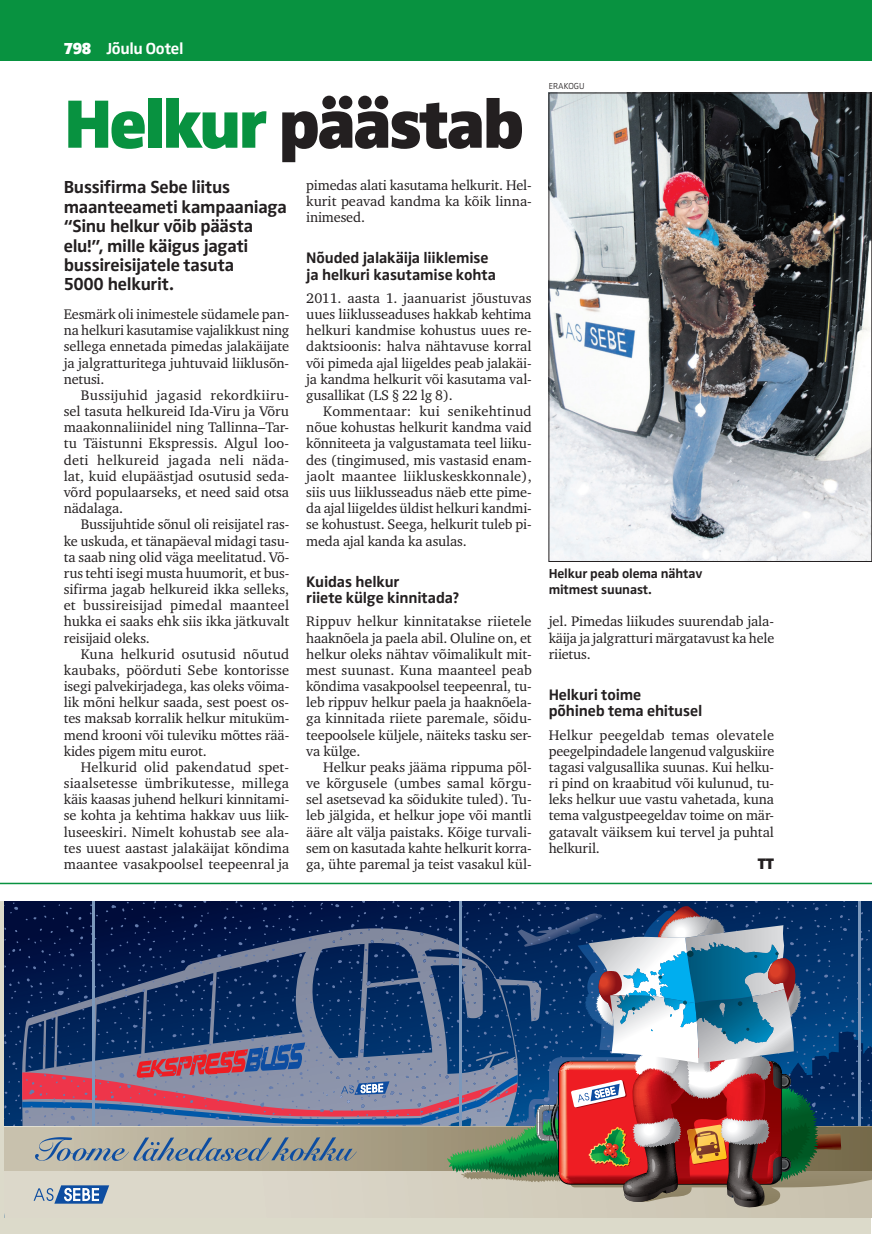
<style>
.page{position:relative;width:872px;height:1234px;background:#fff}
.page>*{position:absolute;margin:0;border:0;box-sizing:border-box;transform-origin:0 0}
.t1{font:900 70.5px "Zwo Pro";letter-spacing:-.04em;color:#231f20}
.t2{font:700 18px/19.5px "Zwo Pro";letter-spacing:-.015em;color:#231f20}
.t3{font:700 16.5px "Zwo Pro";letter-spacing:-.02em;color:#fff}
.t4{font:700 15.75px/16.5px "Zwo Pro";letter-spacing:-.01em;color:#231f20}
.t5{font:900 15.75px "Zwo Pro";color:#231f20}
.t6{font:14.25px/16.2px "Charter ITC";letter-spacing:-.01em;color:#231f20;text-align:justify}
.t7{font:700 13.5px/16.2px "Zwo Pro";letter-spacing:-.01em;color:#231f20}
.t8{font:300 9px "Zwo Pro";color:#231f20}
.s1{font-weight:900}
.s2{color:#089240}
</style>
<div class="page">
<div style="left:0;top:0;width:872px;height:60px;background:#089240"></div>
<div style="left:0;top:901px;width:871px;height:332px;background:#dcdaca"></div>
<svg style="left:4px;top:901px;width:867px;height:316px;background:#62687e"></svg>
<hr style="left:0;top:882px;width:872px;height:2px;background:#089240">
<img style="left:550px;top:95px;width:320px;height:464px">
<div style="left:548px;top:93px;width:324px;height:468px;border:1px solid #231f20"></div>
<p class="t3" style="left:64px;top:39px;width:121px"><span class="s1">798</span> Jõulu Ootel</p>
<h1 class="t1" style="left:64px;top:82px;width:462px"><span class="s2">Helkur</span> päästab</h1>
<p class="t2" style="left:64px;top:178px;width:225px">Bussifirma Sebe liitus maanteeameti kampaaniaga “Sinu helkur võib päästa elu!”, mille käigus jagati bussireisijatele tasuta<br>5000 helkurit.</p>
<p class="t6" style="left:64px;top:306px;width:227px">Eesmärk oli inimestele südamele pan&shy;na helkuri kasutamise vajalikkust ning sellega ennetada pimedas jalakäijate ja jalgratturitega juhtuvaid liiklusõn&shy;netusi.</p>
<p class="t6" style="left:64px;top:387px;width:227px;text-indent:17px">Bussijuhid jagasid rekordkiiru&shy;sel tasuta helkureid Ida-Viru ja Võru maakonnaliinidel ning Tallinna–Tar&shy;tu Täistunni Ekspressis. Algul loo&shy;deti helkureid jagada neli näda&shy;lat, kuid elupäästjad osutusid seda&shy;võrd populaarseks, et need said otsa nädalaga.</p>
<p class="t6" style="left:64px;top:516px;width:227px;text-indent:17px">Bussijuhtide sõnul oli reisijatel ras&shy;ke uskuda, et tänapäeval midagi tasu&shy;ta saab ning olid väga meelitatud. Võ&shy;rus tehti isegi musta huumorit, et bus&shy;sifirma jagab helkureid ikka selleks, et bussireisijad pimedal maanteel hukka ei saaks ehk siis ikka jätkuvalt reisijaid oleks.</p>
<p class="t6" style="left:64px;top:645px;width:227px;text-indent:17px">Kuna helkurid osutusid nõutud kaubaks, pöörduti Sebe kontorisse isegi palvekirjadega, kas oleks võima&shy;lik mõni helkur saada, sest poest os&shy;tes maksab korralik helkur mituküm&shy;mend krooni või tuleviku mõttes rää&shy;kides pigem mitu eurot.</p>
<p class="t6" style="left:64px;top:758px;width:227px;text-indent:17px">Helkurid olid pakendatud spet&shy;siaalsetesse ümbrikutesse, millega käis kaasas juhend helkuri kinnitami&shy;se kohta ja kehtima hakkav uus liik&shy;luseeskiri. Nimelt kohustab see ala&shy;tes uuest aastast jalakäijat kõndima maantee vasakpoolsel teepeenral ja</p>
<p class="t6" style="left:306px;top:177px;width:227px">pimedas alati kasutama helkurit. Hel&shy;kurit peavad kandma ka kõik linna&shy;inimesed.</p>
<p class="t4" style="left:306px;top:250px;width:191px">Nõuded jalakäija liiklemise ja helkuri kasutamise kohta</p>
<p class="t6" style="left:306px;top:290px;width:227px">2011. aasta 1. jaanuarist jõustuvas uues liiklusseaduses hakkab kehtima helkuri kandmise kohustus uues re&shy;daktsioonis: halva nähtavuse korral või pimeda ajal liigeldes peab jalakäi&shy;ja kandma helkurit või kasutama val&shy;gusallikat (LS § 22 lg 8).</p>
<p class="t6" style="left:306px;top:403px;width:227px;text-indent:17px">Kommentaar: kui senikehtinud nõue kohustas helkurit kandma vaid kõnniteeta ja valgustamata teel liiku&shy;des (tingimused, mis vastasid enam&shy;jaolt maantee liikluskeskkonnale), siis uus liiklusseadus näeb ette pime&shy;da ajal liigeldes üldist helkuri kandmi&shy;se kohustust. Seega, helkurit tuleb pi&shy;meda ajal kanda ka asulas.</p>
<p class="t4" style="left:306px;top:573px;width:155px">Kuidas helkur<br>riiete külge kinnitada?</p>
<p class="t6" style="left:306px;top:613px;width:227px">Rippuv helkur kinnitatakse riietele haaknõela ja paela abil. Oluline on, et helkur oleks nähtav võimalikult mit&shy;mest suunast. Kuna maanteel peab kõndima vasakpoolsel teepeenral, tu&shy;leb rippuv helkur paela ja haaknõela&shy;ga kinnitada riiete paremale, sõidu&shy;teepoolsele küljele, näiteks tasku ser&shy;va külge.</p>
<p class="t6" style="left:306px;top:758px;width:227px;text-indent:17px">Helkur peaks jääma rippuma põl&shy;ve kõrgusele (umbes samal kõrgu&shy;sel asetsevad ka sõidukite tuled). Tu&shy;leb jälgida, et helkur jope või mantli ääre alt välja paistaks. Kõige turvali&shy;sem on kasutada kahte helkurit korra&shy;ga, ühte paremal ja teist vasakul kül-</p>
<p class="t8" style="left:549px;top:81px;width:37px">ERAKOGU</p>
<p class="t7" style="left:548px;top:565px;width:155px">Helkur peab olema nähtav mitmest suunast.</p>
<p class="t6" style="left:549px;top:613px;width:227px">jel. Pimedas liikudes suurendab jala&shy;käija ja jalgratturi märgatavust ka hele riietus.</p>
<p class="t4" style="left:549px;top:686px;width:155px">Helkuri toime<br>põhineb tema ehitusel</p>
<p class="t6" style="left:549px;top:726px;width:227px">Helkur peegeldab temas olevatele peegelpindadele langenud valguskiire tagasi valgusallika suunas. Kui helku&shy;ri pind on kraabitud või kulunud, tu&shy;leks helkur uue vastu vahetada, kuna tema valgustpeegeldav toime on mär&shy;gatavalt väiksem kui tervel ja puhtal helkuril.</p>
<p class="t5" style="left:757px;top:854px;width:18px">TT</p>
</div>
